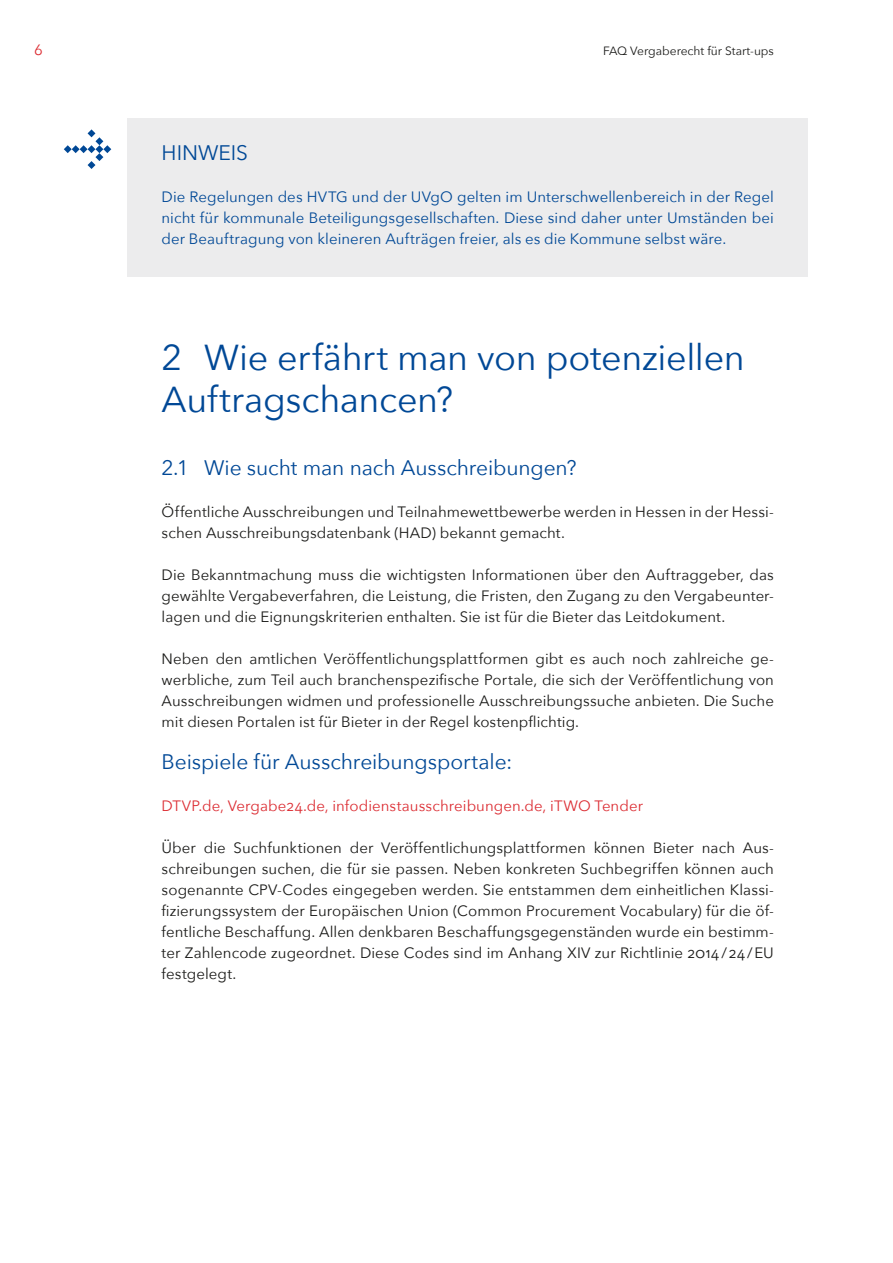
<style>
.page{position:relative;width:893px;height:1263px;background:#fff}
.page>*{position:absolute;margin:0;border:0;box-sizing:border-box;transform-origin:0 0}
.Inhalt_Headline_01{font:36px/42px "Avenir Next";letter-spacing:-.01em;color:#004896}
.Inhalt_H3-Praxis{font:21px "Avenir Next";letter-spacing:-.005em;color:#004896}
.Inhalt_Headline_02{font:21px "Avenir Next";letter-spacing:-.005em;color:#004896}
.Inhalt_Fließtext{font:15px/21px "Avenir Next";letter-spacing:.005em;color:#1a1a18;text-align:justify}
.Inhalt_Hinweis_Copy{font:15px/21px "Avenir Next";letter-spacing:.005em;color:#004896;text-align:justify}
.Inhalt_Fließtext-2{font:15px "Avenir Next";letter-spacing:.005em;color:#dc2d33}
.t1{font:12px "Avenir Next";color:#1a1a18}
</style>
<div class="page">
<div style="left:128px;top:118px;width:680px;height:158px;background:#ececed"></div>
<svg style="left:64px;top:129px;width:47px;height:40px"></svg>
<p class="Inhalt_Fließtext-2" style="left:34px;top:37px;width:10px">6</p>
<p class="t1" style="left:603px;top:41px;width:172px">FAQ Vergaberecht für Start-ups</p>
<h3 class="Inhalt_H3-Praxis" style="left:162px;top:135px;width:88px">HINWEIS</h3>
<p class="Inhalt_Hinweis_Copy" style="left:162px;top:186px;width:614px">Die Regelungen des HVTG und der UVgO gelten im Unterschwellenbereich in der Regel nicht für kommunale Beteiligungsgesellschaften. Diese sind daher unter Umständen bei der Beauftragung von kleineren Aufträgen freier, als es die Kommune selbst wäre.</p>
<h1 class="Inhalt_Headline_01" style="left:162px;top:335px;width:585px">2 Wie erfährt man von potenziellen<br>Auftragschancen?</h1>
<h2 class="Inhalt_Headline_02" style="left:162px;top:450px;width:417px">2.1 Wie sucht man nach Ausschreibungen?</h2>
<p class="Inhalt_Fließtext" style="left:162px;top:501px;width:614px">Öffentliche Ausschreibungen und Teilnahmewettbewerbe werden in Hessen in der Hessi&shy;schen Ausschreibungsdatenbank (HAD) bekannt gemacht.</p>
<p class="Inhalt_Fließtext" style="left:162px;top:564px;width:614px">Die Bekanntmachung muss die wichtigsten Informationen über den Auftraggeber, das gewählte Vergabeverfahren, die Leistung, die Fristen, den Zugang zu den Vergabeunter&shy;lagen und die Eignungskriterien enthalten. Sie ist für die Bieter das Leitdokument.</p>
<p class="Inhalt_Fließtext" style="left:162px;top:648px;width:614px">Neben den amtlichen Veröffentlichungsplattformen gibt es auch noch zahlreiche ge&shy;werbliche, zum Teil auch branchenspezifische Portale, die sich der Veröffentlichung von Ausschreibungen widmen und professionelle Ausschreibungssuche anbieten. Die Suche mit diesen Portalen ist für Bieter in der Regel kostenpflichtig.</p>
<h3 class="Inhalt_H3-Praxis" style="left:162px;top:744px;width:352px">Beispiele für Ausschreibungsportale:</h3>
<p class="Inhalt_Fließtext-2" style="left:162px;top:793px;width:483px">DTVP.de, Vergabe24.de, infodienstausschreibungen.de, iTWO Tender</p>
<p class="Inhalt_Fließtext" style="left:162px;top:837px;width:614px">Über die Suchfunktionen der Veröffentlichungsplattformen können Bieter nach Aus&shy;schreibungen suchen, die für sie passen. Neben konkreten Suchbegriffen können auch sogenannte CPV-Codes eingegeben werden. Sie entstammen dem einheitlichen Klassi&shy;fizierungssystem der Europäischen Union (Common Procurement Vocabulary) für die öf&shy;fentliche Beschaffung. Allen denkbaren Beschaffungsgegenständen wurde ein bestimm&shy;ter Zahlencode zugeordnet. Diese Codes sind im Anhang XIV zur Richtlinie 2014/24/EU festgelegt.</p>
</div>
